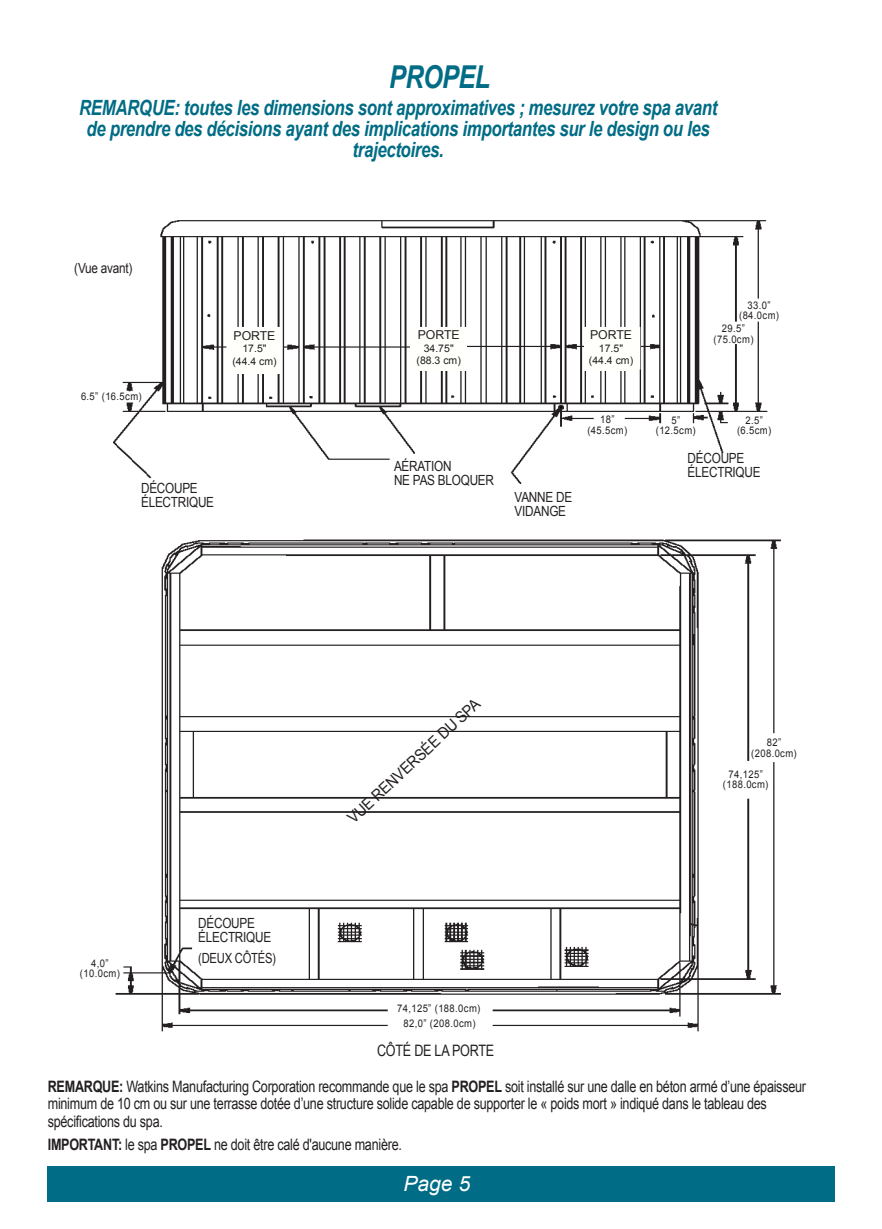
<style>
.page{position:relative;width:882px;height:1229px;background:#fff}
.page>*{position:absolute;margin:0;border:0;box-sizing:border-box;transform-origin:0 0}
.Body{font:italic 700 31.5px "Arial";letter-spacing:-.02em;color:#006c85;scale:.8 1}
.Body-2{font:italic 700 21px/21px "Arial";letter-spacing:-.02em;color:#006c85;text-align:center;scale:.8 1}
.t1{font:italic 21px "Arial";color:#fff}
.Body-3{font:15.75px/17.5px "Arial";letter-spacing:-.02em;color:#231f20;scale:.8 1}
.Body-4{font:15.75px "Arial";letter-spacing:-.02em;color:#231f20;scale:.92 1}
.Body-5{font:14px/14px "Arial";letter-spacing:-.02em;color:#231f20;scale:.84 1}
.Body-6{font:14px "Arial";letter-spacing:-.02em;color:#231f20;scale:.8 1}
.t2{font:12.25px "Arial";color:#231f20}
.HS_Subhead{font:10.5px "Arial";letter-spacing:.04em;color:#231f20;scale:.9 1}
.HS_Subhead-2{font:10.5px "Arial";letter-spacing:.04em;color:#231f20}
.s1{font-weight:700}
</style>
<div class="page">
<div style="left:47px;top:1166px;width:788px;height:35px;background:#006c85"></div>
<img style="left:113px;top:220px;width:668px;height:812px">
<div style="left:688px;top:453px;width:85px;height:29px;background:#fff"></div>
<div style="left:227px;top:329px;width:55px;height:45px;background:#fffffc"></div>
<div style="left:584px;top:328px;width:54px;height:42px;background:#fffffc"></div>
<div style="left:411px;top:328px;width:56px;height:42px;background:#fffffc"></div>
<p class="Body" style="left:389px;top:56px;width:128px">PROPEL</p>
<p class="Body-2" style="left:79px;top:98px;width:799px">REMARQUE: toutes les dimensions sont approximatives ; mesurez votre spa avant de prendre des décisions ayant des implications importantes sur le design ou les trajectoires.</p>
<p class="Body-5" style="left:74px;top:261px;width:71px">(Vue avant)</p>
<p class="HS_Subhead" style="left:81px;top:389px;width:69px">6.5” (16.5cm)</p>
<p class="t2" style="left:234px;top:327px;width:43px">PORTE</p>
<p class="HS_Subhead-2" style="left:242px;top:342px;width:26px">17.5"</p>
<p class="HS_Subhead-2" style="left:232px;top:354px;width:46px">(44.4 cm)</p>
<p class="Body-5" style="left:141px;top:481px;width:88px">DÉCOUPE<br>ÉLECTRIQUE</p>
<p class="t2" style="left:418px;top:327px;width:43px">PORTE</p>
<p class="HS_Subhead-2" style="left:424px;top:341px;width:31px">34.75"</p>
<p class="HS_Subhead-2" style="left:417px;top:354px;width:46px">(88.3 cm)</p>
<p class="Body-5" style="left:394px;top:459px;width:121px">AÉRATION<br>NE PAS BLOQUER</p>
<p class="t2" style="left:590px;top:326px;width:43px">PORTE</p>
<p class="HS_Subhead-2" style="left:599px;top:341px;width:26px">17.5"</p>
<p class="HS_Subhead-2" style="left:589px;top:353px;width:46px">(44.4 cm)</p>
<p class="HS_Subhead" style="left:600px;top:413px;width:18px">18”</p>
<p class="HS_Subhead" style="left:587px;top:423px;width:46px">(45.5cm)</p>
<p class="Body-5" style="left:515px;top:490px;width:70px">VANNE DE<br>VIDANGE</p>
<p class="HS_Subhead" style="left:748px;top:298px;width:27px">33.0”</p>
<p class="HS_Subhead" style="left:739px;top:309px;width:46px">(84.0cm)</p>
<p class="HS_Subhead" style="left:722px;top:322px;width:27px">29.5”</p>
<p class="HS_Subhead" style="left:714px;top:332px;width:46px">(75.0cm)</p>
<p class="HS_Subhead" style="left:671px;top:413px;width:11px">5”</p>
<p class="HS_Subhead" style="left:656px;top:423px;width:46px">(12.5cm)</p>
<p class="HS_Subhead" style="left:745px;top:413px;width:21px">2.5”</p>
<p class="HS_Subhead" style="left:737px;top:423px;width:40px">(6.5cm)</p>
<p class="Body-5" style="left:688px;top:451px;width:88px">DÉCOUPE<br>ÉLECTRIQUE</p>
<p class="HS_Subhead" style="left:91px;top:956px;width:21px">4,0”</p>
<p class="HS_Subhead" style="left:80px;top:966px;width:46px">(10.0cm)</p>
<p class="Body-5" style="left:198px;top:916px;width:88px">DÉCOUPE<br>ÉLECTRIQUE</p>
<p class="Body-6" style="left:198px;top:948px;width:99px">(DEUX CÔTÉS)</p>
<p class="Body-4" style="left:343px;top:813px;width:191px;rotate:-43deg">VUE RENVERSÉE DU SPA</p>
<p class="HS_Subhead" style="left:397px;top:1001px;width:94px">74,125” (188.0cm)</p>
<p class="HS_Subhead" style="left:404px;top:1016px;width:81px">82,0” (208.0cm)</p>
<p class="Body-3" style="left:377px;top:1042px;width:148px">CÔTÉ DE LA PORTE</p>
<p class="HS_Subhead" style="left:767px;top:735px;width:18px">82”</p>
<p class="HS_Subhead" style="left:751px;top:746px;width:52px">(208.0cm)</p>
<p class="HS_Subhead" style="left:729px;top:767px;width:40px">74,125”</p>
<p class="HS_Subhead" style="left:723px;top:777px;width:52px">(188.0cm)</p>
<p class="Body-3" style="left:48px;top:1077px;width:949px"><span class="s1">REMARQUE:</span> Watkins Manufacturing Corporation recommande que le spa <span class="s1">PROPEL</span> soit installé sur une dalle en béton armé d’une épaisseur minimum de 10 cm ou sur une terrasse dotée d’une structure solide capable de supporter le « poids mort » indiqué dans le tableau des spécifications du spa.</p>
<p class="Body-3" style="left:48px;top:1136px;width:444px"><span class="s1">IMPORTANT:</span> le spa <span class="s1">PROPEL</span> ne doit être calé d'aucune manière.</p>
<h2 class="t1" style="left:404px;top:1170px;width:68px">Page 5</h2>
</div>
